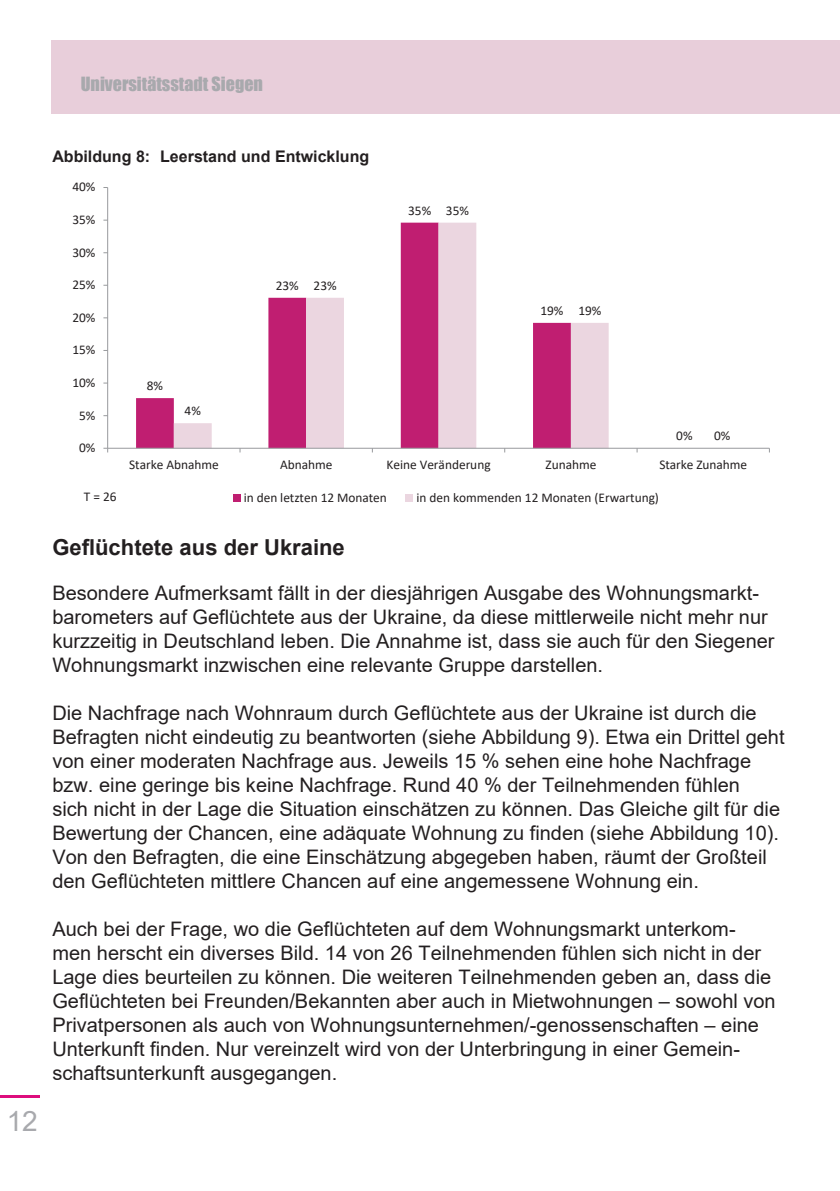
<style>
.page{position:relative;width:840px;height:1191px;background:#fff}
.page>*{position:absolute;margin:0;border:0;box-sizing:border-box;transform-origin:0 0}
.t1{font:28px "Arial";color:#a8a9ad}
.t2{font:700 22px "Arial";color:#231f20}
.t3{font:20px/24px "Arial";color:#231f20}
.t4{font:18px "Impact";color:#a8a9ad}
.t5{font:700 16px "Arial";color:#231f20}
.t6{font:13.4px "Calibri";color:#231f20}
</style>
<div class="page">
<div style="left:51px;top:40px;width:788px;height:73px;background:#e8ceda"></div>
<hr style="left:0;top:1094px;width:40px;height:3px;background:#dd0d7d">
<svg style="left:136px;top:398px;width:38px;height:50px;background:#c02072"></svg>
<svg style="left:174px;top:223px;width:434px;height:225px"></svg>
<hr style="left:107px;top:187px;width:1px;height:261px;background:#989a9d">
<hr style="left:108px;top:448px;width:661px;height:1px;background:#989a9d">
<div style="left:233px;top:495px;width:7px;height:7px;background:#c01e71"></div>
<div style="left:405px;top:495px;width:8px;height:7px;background:#ebd6e0"></div>
<p class="t4" style="left:81px;top:70px;width:184px">Universitätsstadt Siegen</p>
<h1 class="t1" style="left:7px;top:1102px;width:33px">12</h1>
<p class="t5" style="left:52px;top:145px;width:318px">Abbildung 8: Leerstand und Entwicklung</p>
<p class="t6" style="left:72px;top:178px;width:24px">40%</p>
<p class="t6" style="left:72px;top:210px;width:24px">35%</p>
<p class="t6" style="left:72px;top:243px;width:24px">30%</p>
<p class="t6" style="left:72px;top:275px;width:24px">25%</p>
<p class="t6" style="left:72px;top:308px;width:24px">20%</p>
<p class="t6" style="left:72px;top:340px;width:24px">15%</p>
<p class="t6" style="left:72px;top:373px;width:24px">10%</p>
<p class="t6" style="left:79px;top:406px;width:18px">5%</p>
<p class="t6" style="left:79px;top:438px;width:18px">0%</p>
<p class="t6" style="left:147px;top:376px;width:18px">8%</p>
<p class="t6" style="left:184px;top:402px;width:18px">4%</p>
<p class="t6" style="left:275px;top:276px;width:24px">23%</p>
<p class="t6" style="left:313px;top:276px;width:25px">23%</p>
<p class="t6" style="left:408px;top:201px;width:25px">35%</p>
<p class="t6" style="left:445px;top:201px;width:24px">35%</p>
<p class="t6" style="left:540px;top:301px;width:24px">19%</p>
<p class="t6" style="left:578px;top:301px;width:24px">19%</p>
<p class="t6" style="left:676px;top:427px;width:18px">0%</p>
<p class="t6" style="left:713px;top:427px;width:18px">0%</p>
<p class="t6" style="left:129px;top:456px;width:91px">Starke Abnahme</p>
<p class="t6" style="left:280px;top:456px;width:54px">Abnahme</p>
<p class="t6" style="left:386px;top:456px;width:105px">Keine Veränderung</p>
<p class="t6" style="left:545px;top:456px;width:52px">Zunahme</p>
<p class="t6" style="left:659px;top:456px;width:89px">Starke Zunahme</p>
<p class="t6" style="left:84px;top:487px;width:34px">T = 26</p>
<p class="t6" style="left:243px;top:488px;width:145px">in den letzten 12 Monaten</p>
<p class="t6" style="left:416px;top:488px;width:244px">in den kommenden 12 Monaten (Erwartung)</p>
<p class="t2" style="left:52px;top:531px;width:294px">Geflüchtete aus der Ukraine</p>
<p class="t3" style="left:52px;top:581px;width:723px">Besondere Aufmerksamt fällt in der diesjährigen Ausgabe des Wohnungsmarkt&shy;barometers auf Geflüchtete aus der Ukraine, da diese mittlerweile nicht mehr nur kurzzeitig in Deutschland leben. Die Annahme ist, dass sie auch für den Siegener Wohnungsmarkt inzwischen eine relevante Gruppe darstellen.</p>
<p class="t3" style="left:52px;top:701px;width:733px">Die Nachfrage nach Wohnraum durch Geflüchtete aus der Ukraine ist durch die Befragten nicht eindeutig zu beantworten (siehe Abbildung 9). Etwa ein Drittel geht von einer moderaten Nachfrage aus. Jeweils 15 % sehen eine hohe Nachfrage bzw. eine geringe bis keine Nachfrage. Rund 40 % der Teilnehmenden fühlen<br>sich nicht in der Lage die Situation einschätzen zu können. Das Gleiche gilt für die Bewertung der Chancen, eine adäquate Wohnung zu finden (siehe Abbildung 10).<br>Von den Befragten, die eine Einschätzung abgegeben haben, räumt der Großteil den Geflüchteten mittlere Chancen auf eine angemessene Wohnung ein.</p>
<p class="t3" style="left:52px;top:917px;width:724px">Auch bei der Frage, wo die Geflüchteten auf dem Wohnungsmarkt unterkom&shy;men herscht ein diverses Bild. 14 von 26 Teilnehmenden fühlen sich nicht in der Lage dies beurteilen zu können. Die weiteren Teilnehmenden geben an, dass die Geflüchteten bei Freunden/Bekannten aber auch in Mietwohnungen – sowohl von Privatpersonen als auch von Wohnungsunternehmen/-genossenschaften – eine Unterkunft finden. Nur vereinzelt wird von der Unterbringung in einer Gemein&shy;schaftsunterkunft ausgegangen.</p>
</div>
